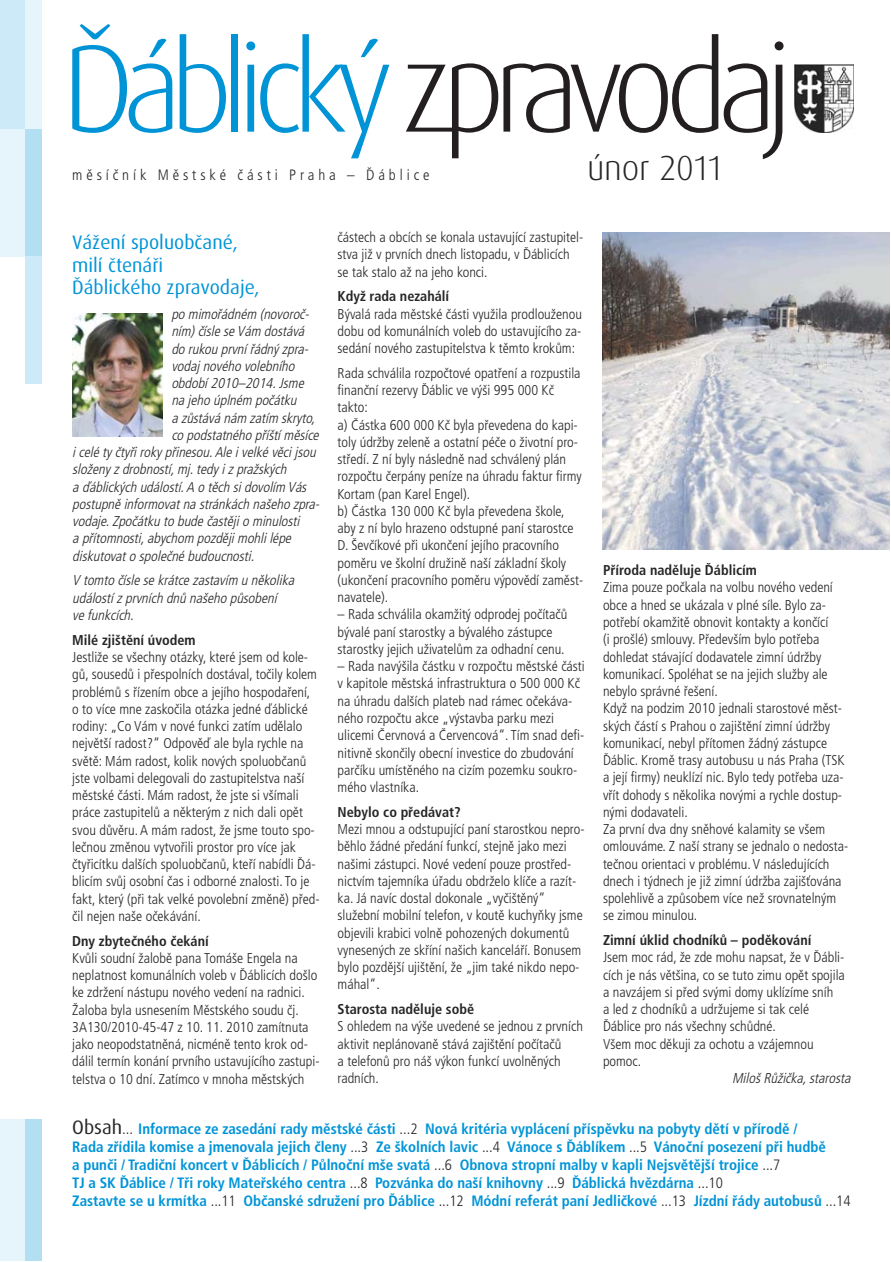
<style>
.page{position:relative;width:891px;height:1262px;background:#fff}
.page>*{position:absolute;margin:0;border:0;box-sizing:border-box;transform-origin:0 0}
.t1{font:300 124.2px "Dax CE";letter-spacing:-.095em;color:#0094d7}
.t2{font:300 34.8px "Dax CE";letter-spacing:-.015em;color:#272627}
.t3{font:19.5px/22.5px "Dax CE";color:#0094d7}
.t4{font:700 condensed 15px/18px "Frutiger CE";letter-spacing:-.005em;color:#0094d7}
.t5{font:300 condensed 15px "Frutiger CE";letter-spacing:.26em;color:#272627}
.t6{font:300 condensed 14.25px/17.2px "Frutiger CE";color:#272627}
.t7{font:italic 300 condensed 14.25px/17.2px "Frutiger CE";color:#272627}
.t8{font:700 condensed 14.25px "Frutiger CE";color:#272627}
.s1{font-family:"Dax CE";font-weight:400;font-stretch:normal;font-size:19.5px;color:#272627}
.s2{font-weight:300;color:#272627}
</style>
<div class="page">
<div style="left:0;top:128px;width:25px;height:129px;background:#e6f4fb"></div>
<div style="left:25px;top:128px;width:17px;height:129px;background:#b3dff3"></div>
<div style="left:0;top:1119px;width:25px;height:141px;background:#e6f4fb"></div>
<div style="left:25px;top:1119px;width:17px;height:141px;background:#b3dff3"></div>
<div style="left:0;top:0;width:25px;height:129px;background:#cceaf7"></div>
<div style="left:25px;top:0;width:17px;height:129px;background:#e6f4fb"></div>
<div style="left:25px;top:257px;width:17px;height:127px;background:#cceaf7"></div>
<svg style="left:724px;top:41px;width:60px;height:118px"></svg>
<svg style="left:406px;top:34px;width:312px;height:124px"></svg>
<img style="left:795px;top:64px;width:59px;height:69px">
<img style="left:72px;top:313px;width:90px;height:123px">
<img style="left:603px;top:232px;width:287px;height:317px">
<h1 class="t1" style="left:62px;top:35px;width:333px">Ďáblický</h1>
<p class="t5" style="left:72px;top:169px;width:359px">měsíčník Městské části Praha – Ďáblice</p>
<h2 class="t2" style="left:587px;top:152px;width:139px">únor 2011</h2>
<h3 class="t3" style="left:72px;top:233px;width:189px">Vážení spoluobčané, milí čtenáři<br>Ďáblického zpravodaje,</h3>
<p class="t7" style="left:171px;top:307px;width:142px">po mimořádném (novoroč-</p>
<p class="t7" style="left:171px;top:324px;width:137px">ním)čísle se Vám dostává</p>
<p class="t7" style="left:171px;top:341px;width:141px">do rukou první řádný zpra-</p>
<p class="t7" style="left:171px;top:358px;width:128px">vodaj nového volebního</p>
<p class="t7" style="left:171px;top:376px;width:137px">období 2010–2014.Jsme</p>
<p class="t7" style="left:171px;top:393px;width:130px">na jeho úplném počátku</p>
<p class="t7" style="left:171px;top:410px;width:148px">a zůstává nám zatím skryto,</p>
<p class="t7" style="left:171px;top:427px;width:152px">co podstatného příští měsíce</p>
<p class="t7" style="left:72px;top:445px;width:248px">i celé tyčtyřirokypřinesou.Ale i velké věcijsou</p>
<p class="t7" style="left:72px;top:462px;width:219px">složeny z drobností,mj .tedy i z pražských</p>
<p class="t7" style="left:72px;top:479px;width:238px">a ďáblických událostí.A o těch sidovolím Vás</p>
<p class="t7" style="left:72px;top:496px;width:251px">postupně informovatna stránkách našeho zpra-</p>
<p class="t7" style="left:72px;top:514px;width:232px">vodaje.Zpočátku to bude častějio minulosti</p>
<p class="t7" style="left:72px;top:531px;width:223px">a přítomnosti,abychom pozdějimohlilépe</p>
<p class="t7" style="left:72px;top:548px;width:186px">diskutovato společné budoucnosti.</p>
<p class="t7" style="left:72px;top:573px;width:226px">V tomto čísle se krátce zastavím u několika událostí z prvních dnů našeho působení<br>ve funkcích.</p>
<p class="t8" style="left:72px;top:634px;width:125px">Milé zjištění úvodem</p>
<p class="t6" style="left:72px;top:649px;width:249px">Jestliže se všechny otázky, které jsem od kole - gů, sousedů i přespolních dostával, točily kolem problémů s řízením obce a jejího hospodaření, o to více mne zaskočila otázka jedné ďáblické rodiny: „Co Vám v nové funkci zatím udělalo největší radost?“ Odpověď ale byla rychle na světě: Mám radost, kolik nových spoluobčanů jste volbami delegovali do zastupitelstva naší městské části. Mám radost, že jste si všímali práce zastupitelů a některým z nich dali opět svou důvěru. A mám radost, že jsme touto spo&shy;lečnou změnou vytvořili prostor pro více jak čtyřicítku dalších spoluobčanů, kteří nabídli Ďá&shy;blicím svůj osobní čas i odborné znalosti. To je fakt, který (při tak velké povolební změně) před&shy;čil nejen naše očekávání.</p>
<p class="t8" style="left:72px;top:935px;width:138px">Dny zbytečného čekání</p>
<p class="t6" style="left:72px;top:950px;width:249px">Kvůli soudní žalobě pana Tomáše Engela na neplatnost komunálních voleb v Ďáblicích došlo ke zdržení nástupu nového vedení na radnici.<br>Žaloba byla usnesením Městského soudu čj.<br>3A130/2010-45-47 z 10. 11. 2010 zamítnuta jako neopodstatněná, nicméně tento krok od&shy;dálil termín konání prvního ustavujícího zastupi&shy;telstva o 10 dní. Zatímco v mnoha městských</p>
<p class="t6" style="left:338px;top:230px;width:247px">částech a obcích se konala ustavující zastupitel&shy;stva již v prvních dnech listopadu, v Ďáblicích se tak stalo až na jeho konci.</p>
<p class="t8" style="left:338px;top:291px;width:113px">Když rada nezahálí</p>
<p class="t6" style="left:338px;top:306px;width:246px;text-align:justify">Bývalá rada městské části využila prodlouženou dobu od komunálních voleb do ustavujícího za&shy;sedání nového zastupitelstva k těmto krokům:</p>
<p class="t6" style="left:338px;top:365px;width:247px">Rada schválila rozpočtové opatření a rozpustila finanční rezervy Ďáblic ve výši 995 000 Kč takto:<br>a) Částka 600 000 Kč byla převedena do kapi&shy;toly údržby zeleně a ostatní péče o životní pro&shy;středí. Z ní byly následně nad schválený plán rozpočtu čerpány peníze na úhradu faktur firmy Kortam (pan Karel Engel).<br>b) Částka 130 000 Kč byla převedena škole, aby z ní bylo hrazeno odstupné paní starostce D. Ševčíkové při ukončení jejího pracovního poměru ve školní družině naší základní školy (ukončení pracovního poměru výpovědí zaměst - navatele).</p>
<p class="t6" style="left:338px;top:607px;width:231px">– Rada schválila okamžitý odprodej počítačů bývalé paní starostky a bývalého zástupce starostky jejich uživatelům za odhadní cenu.</p>
<p class="t6" style="left:338px;top:659px;width:249px">– Rada navýšila částku v rozpočtu městské části v kapitole městská infrastruktura o 500 000 Kč na úhradu dalších plateb nad rámec očekáva&shy;ného rozpočtu akce „výstavba parku mezi ulicemi Červnová a Červencová“. Tím snad defi&shy;nitivně skončily obecní investice do zbudování parčíku umístěného na cizím pozemku soukro&shy;mého vlastníka.</p>
<p class="t8" style="left:338px;top:806px;width:125px">Nebylo co předávat?</p>
<p class="t6" style="left:338px;top:821px;width:249px">Mezi mnou a odstupující paní starostkou nepro&shy;běhlo žádné předání funkcí, stejně jako mezi našimi zástupci. Nové vedení pouze prostřed&shy;nictvím tajemníka úřadu obdrželo klíče a razít - ka. Já navíc dostal dokonale „vyčištěný“<br>slu žeb ní mobilní telefon, v koutě kuchyňky jsme objevili krabici volně pohozených dokumentů vynesených ze skříní našich kanceláří. Bonusem bylo pozdější ujištění, že „jim také nikdo nepo&shy;máhal“.</p>
<p class="t8" style="left:338px;top:1003px;width:138px">Starosta naděluje sobě</p>
<p class="t6" style="left:338px;top:1019px;width:247px">S ohledem na výše uvedené se jednou z prvních aktivit neplánovaně stává zajištění počítačů<br>a telefonů pro náš výkon funkcí uvolněných radních.</p>
<p class="t8" style="left:603px;top:564px;width:155px">Příroda naděluje Ďáblicím</p>
<p class="t6" style="left:603px;top:580px;width:247px">Zima pouze počkala na volbu nového vedení obce a hned se ukázala v plné síle. Bylo za - potřebí okamžitě obnovit kontakty a končící<br>(i prošlé) smlouvy. Především bylo potřeba dohledat stávající dodavatele zimní údržby komunikací. Spoléhat se na jejich služby ale nebylo správné řešení.<br>Když na podzim 2010 jednali starostové měst&shy;ských částí s Prahou o zajištění zimní údržby komunikací, nebyl přítomen žádný zástupce Ďáblic. Kromě trasy autobusu u nás Praha (TSK a její firmy) neuklízí nic. Bylo tedy potřeba uza&shy;vřít dohody s několika novými a rychle dostup&shy;nými dodavateli.<br>Za první dva dny sněhové kalamity se všem omlouváme. Z naší strany se jednalo o nedosta&shy;tečnou orientaci v problému. V následujících dnech i týdnech je již zimní údržba zajišťována spolehlivě a způsobem více než srovnatelným se zimou minulou.</p>
<p class="t8" style="left:603px;top:934px;width:210px">Zimní úklid chodníků – poděkování</p>
<p class="t6" style="left:603px;top:950px;width:243px">Jsem moc rád, že zde mohu napsat, že v Ďábli&shy;cích je nás většina, co se tuto zimu opět spojila a navzájem si před svými domy uklízíme sníh<br>a led z chodníků a udržujeme si tak celé Ďáblice pro nás všechny schůdné.<br>Všem moc děkuji za ochotu a vzájemnou pomoc.</p>
<p class="t7" style="left:732px;top:1070px;width:123px">MilošRůžička,starosta</p>
<p class="t4" style="left:72px;top:1121px;width:780px"><span class="s1">Obsah</span><span class="s2">...</span> Informace ze zasedání rady městské části <span class="s2">...2</span> Nová kritéria vyplácení příspěvku na pobyty dětí v přírodě /<br>Rada zřídila komise a jmenovala jejich členy <span class="s2">...3</span> Ze školních lavic <span class="s2">...4</span> Vánoce s Ďáblíkem <span class="s2">...5</span> Vánoční posezení při hudbě<br>a punči / Tradiční koncert v Ďáblicích / Půlnoční mše svatá <span class="s2">...6</span> Obnova stropní malby v kapli Nejsvětější trojice <span class="s2">...7<br></span>TJ a SK Ďáblice / Tři roky Mateřského centra <span class="s2">...8</span> Pozvánka do naší knihovny <span class="s2">...9</span> Ďáblická hvězdárna <span class="s2">...10<br></span>Zastavte se u krmítka <span class="s2">...11</span> Občanské sdružení pro Ďáblice <span class="s2">...12</span> Módní referát paní Jedličkové <span class="s2">...13</span> Jízdní řády autobusů <span class="s2">...14</span></p>
</div>
